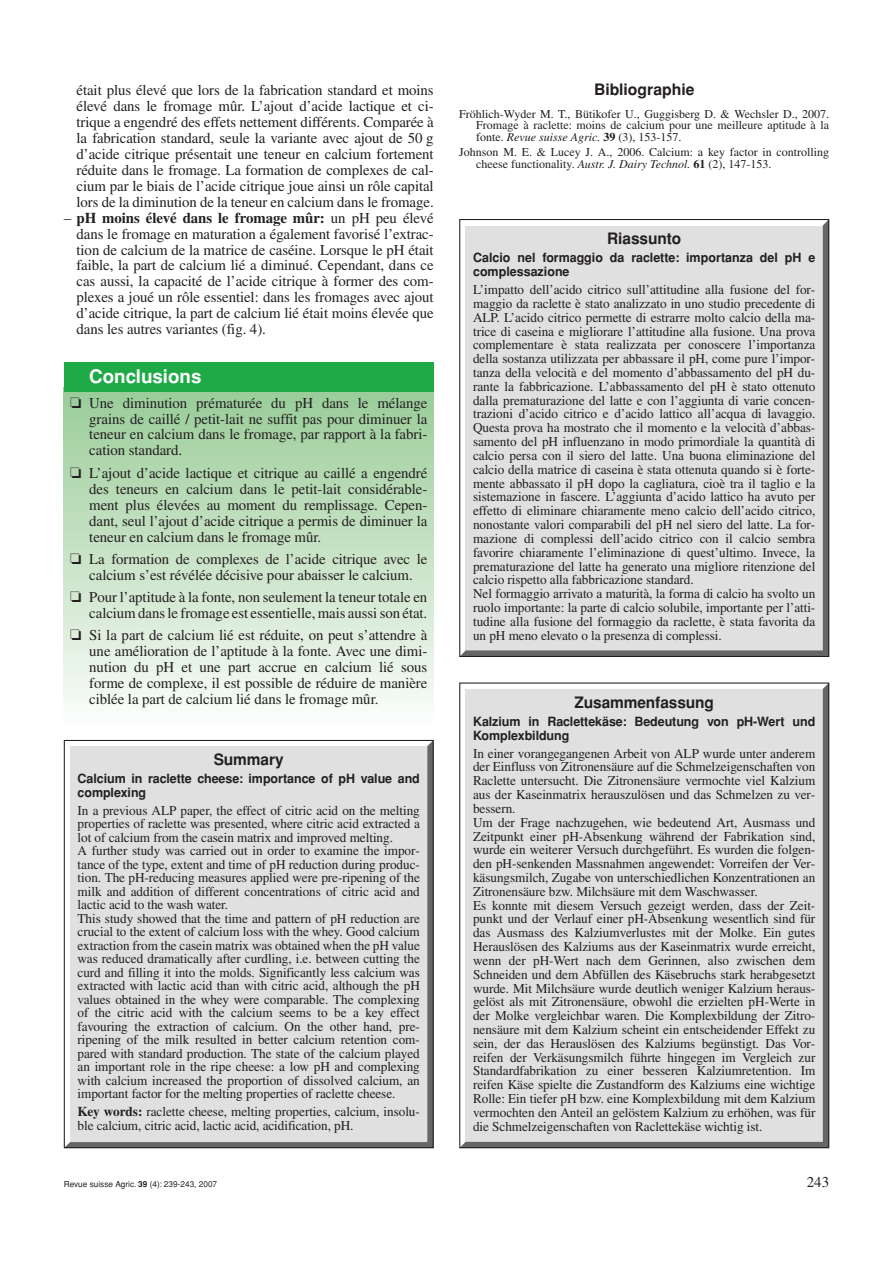
<style>
.page{position:relative;width:893px;height:1263px;background:#fff}
.page>*{position:absolute;margin:0;border:0;box-sizing:border-box;transform-origin:0 0}
.t1{font:700 18.75px "Helvetica";color:#fff}
.t2{font:700 15.75px "Helvetica";letter-spacing:-.005em;color:#231f20}
.t3{font:15px/15.9px "Times";letter-spacing:-.005em;color:#231f20;text-align:justify}
.t4{font:13.5px/13.8px "Times";letter-spacing:-.005em;color:#231f20}
.t5{font:700 12.75px/13.8px "Helvetica";letter-spacing:-.005em;color:#231f20}
.t6{font:12px/11.7px "Times";color:#231f20;text-align:justify}
.t7{font:8.25px "Helvetica";color:#231f20}
.s1{font-weight:700}
.s2{font-style:italic}
</style>
<div class="page">
<div style="left:64px;top:387px;width:370px;height:338px;background:linear-gradient(to bottom,#99cb97,#fafcfa)"></div>
<div style="left:64px;top:362px;width:370px;height:30px;background:#1faa48"></div>
<div style="left:66px;top:742px;width:366px;height:404px;background:#e0e0e0"></div>
<div style="left:461px;top:685px;width:366px;height:461px;background:#e0e0e0"></div>
<div style="left:461px;top:221px;width:366px;height:434px;background:#e0e0e0"></div>
<div style="left:64px;top:740px;width:370px;height:408px;border:1px solid #231f20"></div>
<p class="t3" style="left:77px;top:84px;width:359px">était plus élevé que lors de la fabrication standard et moins élevé dans le fromage mûr. L’ajout d’acide lactique et ci&shy;trique a engendré des effets nettement différents. Comparée à la fabrication standard, seule la variante avec ajout de 50 g d’acide citrique présentait une teneur en calcium fortement réduite dans le fromage. La formation de complexes de cal&shy;cium par le biais de l’acide citrique joue ainsi un rôle capital lors de la diminution de la teneur en calcium dans le fromage.</p>
<p class="t3" style="left:77px;top:211px;width:359px;text-indent:-13px">– <span class="s1">pH moins élevé dans le fromage mûr:</span> un pH peu élevé dans le fromage en maturation a également favorisé l’extrac&shy;tion de calcium de la matrice de caséine. Lorsque le pH était faible, la part de calcium lié a diminué. Cependant, dans ce cas aussi, la capacité de l’acide citrique à former des com&shy;plexes a joué un rôle essentiel: dans les fromages avec ajout d’acide citrique, la part de calcium lié était moins élevée que dans les autres variantes (fig. 4).</p>
<h1 class="t1" style="left:89px;top:366px;width:114px">Conclusions</h1>
<p class="t3" style="left:89px;top:396px;width:340px;text-indent:-19px">❏ Une diminution prématurée du pH dans le mélange grains de caillé / petit-lait ne suffit pas pour diminuer la teneur en calcium dans le fromage, par rapport à la fabri&shy;cation standard.</p>
<p class="t3" style="left:89px;top:466px;width:340px;text-indent:-19px">❏ L’ajout d’acide lactique et citrique au caillé a engendré des teneurs en calcium dans le petit-lait considérable&shy;ment plus élevées au moment du remplissage. Cepen&shy;dant, seul l’ajout d’acide citrique a permis de diminuer la teneur en calcium dans le fromage mûr.</p>
<p class="t3" style="left:70px;top:552px;width:359px;text-align:center">❏ La formation de complexes de l’acide citrique avec le calcium s’est révélée décisive pour abaisser le calcium.</p>
<p class="t3" style="left:70px;top:591px;width:359px;text-align:right">❏ Pour l’aptitude à la fonte, non seulement la teneur totale en calcium dans le fromage est essentielle, mais aussi son état.</p>
<p class="t3" style="left:89px;top:629px;width:340px;text-indent:-19px">❏ Si la part de calcium lié est réduite, on peut s’attendre à une amélioration de l’aptitude à la fonte. Avec une dimi&shy;nution du pH et une part accrue en calcium lié sous forme de complexe, il est possible de réduire de manière ciblée la part de calcium lié dans le fromage mûr.</p>
<p class="t2" style="left:214px;top:750px;width:71px">Summary</p>
<p class="t5" style="left:78px;top:772px;width:344px">Calcium in raclette cheese: importance of pH value and complexing</p>
<p class="t4" style="left:78px;top:805px;width:344px">In a previous ALP paper, the effect of citric acid on the melting properties of raclette was presented, where citric acid extracted a lot of calcium from the casein matrix and improved melting.<br>A further study was carried out in order to examine the impor&shy;tance of the type, extent and time of pH reduction during produc&shy;tion. The pH-reducing measures applied were pre-ripening of the milk and addition of different concentrations of citric acid and lactic acid to the wash water.<br>This study showed that the time and pattern of pH reduction are crucial to the extent of calcium loss with the whey. Good calcium extraction from the casein matrix was obtained when the pH value was reduced dramatically after curdling, i.e. between cutting the curd and filling it into the molds. Significantly less calcium was extracted with lactic acid than with citric acid, although the pH values obtained in the whey were comparable. The complexing of the citric acid with the calcium seems to be a key effect favouring the extraction of calcium. On the other hand, pre&shy;ripening of the milk resulted in better calcium retention com&shy;pared with standard production. The state of the calcium played an important role in the ripe cheese: a low pH and complexing with calcium increased the proportion of dissolved calcium, an important factor for the melting properties of raclette cheese.</p>
<p class="t4" style="left:78px;top:1106px;width:344px"><span class="s1">Key words:</span> raclette cheese, melting properties, calcium, insolu&shy;ble calcium, citric acid, lactic acid, acidification, pH.</p>
<p class="t2" style="left:594px;top:80px;width:102px">Bibliographie</p>
<p class="t6" style="left:476px;top:109px;width:354px;text-indent:-17px">Fröhlich-Wyder M. T., Bütikofer U., Guggisberg D. &amp; Wechsler D., 2007.<br>Fromage à raclette: moins de calcium pour une meilleure aptitude à la fonte. <span class="s2">Revue suisse Agric.</span> <span class="s1">39</span> (3), 153-157.</p>
<p class="t6" style="left:476px;top:147px;width:354px;text-indent:-17px">Johnson M. E. &amp; Lucey J. A., 2006. Calcium: a key factor in controlling cheese functionality. <span class="s2">Austr. J. Dairy Technol.</span> <span class="s1">61</span> (2), 147-153.</p>
<p class="t2" style="left:607px;top:229px;width:75px">Riassunto</p>
<p class="t5" style="left:473px;top:251px;width:344px">Calcio nel formaggio da raclette: importanza del pH e complessazione</p>
<p class="t4" style="left:473px;top:284px;width:344px">L’impatto dell’acido citrico sull’attitudine alla fusione del for&shy;maggio da raclette è stato analizzato in uno studio precedente di ALP. L’acido citrico permette di estrarre molto calcio della ma&shy;trice di caseina e migliorare l’attitudine alla fusione. Una prova complementare è stata realizzata per conoscere l’importanza della sostanza utilizzata per abbassare il pH, come pure l’impor&shy;tanza della velocità e del momento d’abbassamento del pH du&shy;rante la fabbricazione. L’abbassamento del pH è stato ottenuto dalla prematurazione del latte e con l’aggiunta di varie concen&shy;trazioni d’acido citrico e d’acido lattico all’acqua di lavaggio.<br>Questa prova ha mostrato che il momento e la velocità d’abbas&shy;samento del pH influenzano in modo primordiale la quantità di calcio persa con il siero del latte. Una buona eliminazione del calcio della matrice di caseina è stata ottenuta quando si è forte&shy;mente abbassato il pH dopo la cagliatura, cioè tra il taglio e la sistemazione in fascere. L’aggiunta d’acido lattico ha avuto per effetto di eliminare chiaramente meno calcio dell’acido citrico, nonostante valori comparabili del pH nel siero del latte. La for&shy;mazione di complessi dell’acido citrico con il calcio sembra favorire chiaramente l’eliminazione di quest’ultimo. Invece, la prematurazione del latte ha generato una migliore ritenzione del calcio rispetto alla fabbricazione standard.<br>Nel formaggio arrivato a maturità, la forma di calcio ha svolto un ruolo importante: la parte di calcio solubile, importante per l’atti&shy;tudine alla fusione del formaggio da raclette, è stata favorita da un pH meno elevato o la presenza di complessi.</p>
<p class="t2" style="left:574px;top:693px;width:141px">Zusammenfassung</p>
<p class="t5" style="left:473px;top:714px;width:344px">Kalzium in Raclettekäse: Bedeutung von pH-Wert und<br>Komplexbildung</p>
<p class="t4" style="left:473px;top:747px;width:344px">In einer vorangegangenen Arbeit von ALP wurde unter anderem der Einfluss von Zitronensäure auf die Schmelzeigenschaften von Raclette untersucht. Die Zitronensäure vermochte viel Kalzium aus der Kaseinmatrix herauszulösen und das Schmelzen zu ver&shy;bessern.<br>Um der Frage nachzugehen, wie bedeutend Art, Ausmass und Zeitpunkt einer pH-Absenkung während der Fabrikation sind, wurde ein weiterer Versuch durchgeführt. Es wurden die folgen&shy;den pH-senkenden Massnahmen angewendet: Vorreifen der Ver&shy;käsungsmilch, Zugabe von unterschiedlichen Konzentrationen an Zitronensäure bzw. Milchsäure mit dem Waschwasser.<br>Es konnte mit diesem Versuch gezeigt werden, dass der Zeit&shy;punkt und der Verlauf einer pH-Absenkung wesentlich sind für das Ausmass des Kalziumverlustes mit der Molke. Ein gutes Herauslösen des Kalziums aus der Kaseinmatrix wurde erreicht, wenn der pH-Wert nach dem Gerinnen, also zwischen dem Schneiden und dem Abfüllen des Käsebruchs stark herabgesetzt wurde. Mit Milchsäure wurde deutlich weniger Kalzium heraus&shy;gelöst als mit Zitronensäure, obwohl die erzielten pH-Werte in der Molke vergleichbar waren. Die Komplexbildung der Zitro&shy;nensäure mit dem Kalzium scheint ein entscheidender Effekt zu sein, der das Herauslösen des Kalziums begünstigt. Das Vor&shy;reifen der Verkäsungsmilch führte hingegen im Vergleich zur Standardfabrikation zu einer besseren Kalziumretention. Im reifen Käse spielte die Zustandform des Kalziums eine wichtige Rolle: Ein tiefer pH bzw. eine Komplexbildung mit dem Kalzium vermochten den Anteil an gelöstem Kalzium zu erhöhen, was für die Schmelzeigenschaften von Raclettekäse wichtig ist.</p>
<p class="t7" style="left:64px;top:1179px;width:155px">Revue suisse Agric. <span class="s1">39</span> (4): 239-243, 2007</p>
<p class="t3" style="left:807px;top:1175px;width:24px">243</p>
</div>
